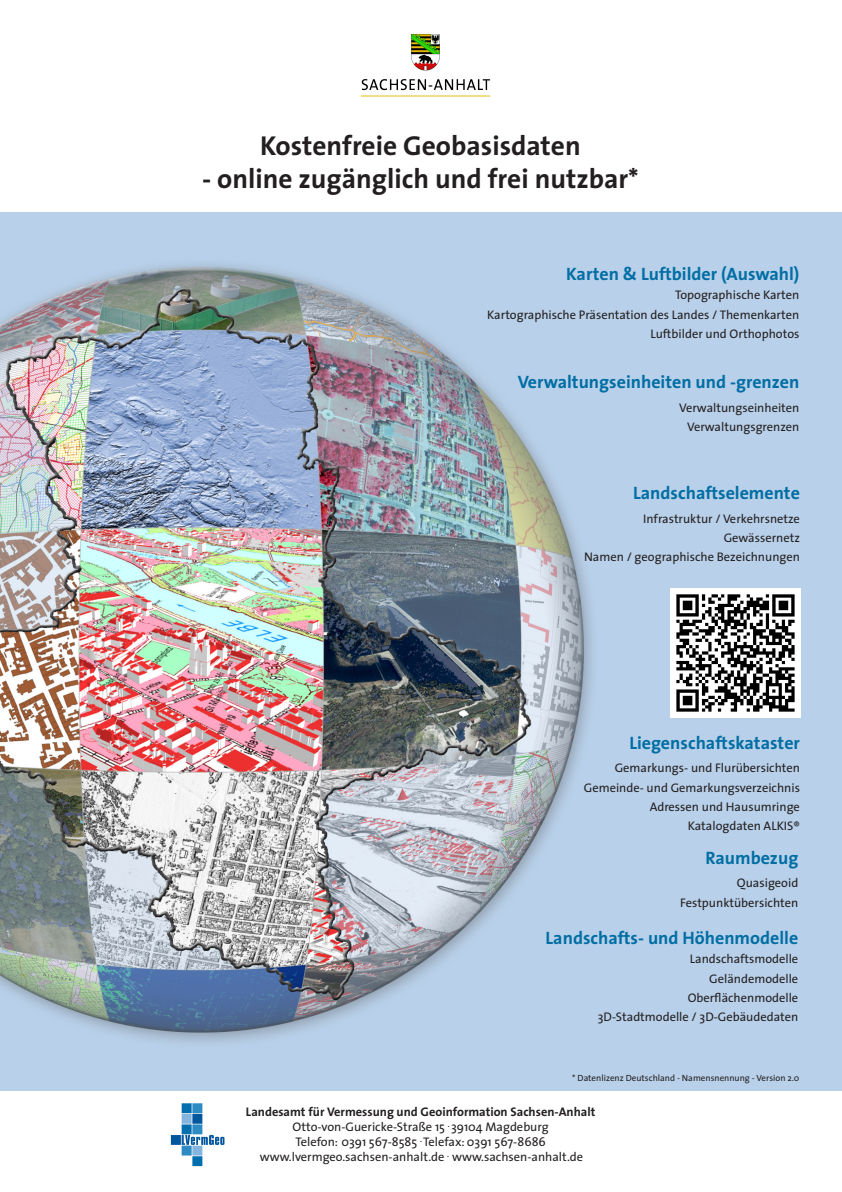
<style>
.page{position:relative;width:842px;height:1192px;background:#fff}
.page>*{position:absolute;margin:0;border:0;box-sizing:border-box;transform-origin:0 0}
.t1{font:700 27.5px "The Sans";color:#231f20}
.t2{font:700 18px "The Sans";color:#006ea4}
.t3{font:12.5px "The Sans";color:#231f20}
.t4{font:700 12.5px "The Sans";color:#231f20}
.t5{font:9px "The Sans";color:#231f20}
.s1{font-size:11.5px}
</style>
<div class="page">
<div style="left:0;top:213px;width:842px;height:878px;background:#b8d0e9"></div>
<img style="left:0;top:264px;width:592px;height:778px">
<img style="left:170px;top:1103px;width:55px;height:64px">
<img style="left:361px;top:34px;width:130px;height:63px">
<img style="left:671px;top:588px;width:129px;height:129px">
<p class="t1" style="left:260px;top:128px;width:322px">Kostenfreie Geobasisdaten</p>
<p class="t1" style="left:202px;top:161px;width:438px">- online zugänglich und frei nutzbar*</p>
<p class="t2" style="left:566px;top:262px;width:235px">Karten &amp; Luftbilder (Auswahl)</p>
<p class="t3" style="left:675px;top:287px;width:126px">Topographische Karten</p>
<p class="t3" style="left:487px;top:306px;width:314px">Kartographische Präsentation des Landes / Themenkarten</p>
<p class="t3" style="left:650px;top:326px;width:151px">Luftbilder und Orthophotos</p>
<p class="t2" style="left:518px;top:371px;width:283px">Verwaltungseinheiten und -grenzen</p>
<p class="t3" style="left:679px;top:400px;width:122px">Verwaltungseinheiten</p>
<p class="t3" style="left:687px;top:419px;width:114px">Verwaltungsgrenzen</p>
<p class="t2" style="left:633px;top:482px;width:168px">Landschaftselemente</p>
<p class="t3" style="left:643px;top:511px;width:158px">Infrastruktur / Verkehrsnetze</p>
<p class="t3" style="left:724px;top:530px;width:78px">Gewässernetz</p>
<p class="t3" style="left:584px;top:549px;width:217px">Namen / geographische Bezeichnungen</p>
<p class="t2" style="left:629px;top:731px;width:172px">Liegenschaftskataster</p>
<p class="t3" style="left:615px;top:760px;width:187px">Gemarkungs- und Flurübersichten</p>
<p class="t3" style="left:584px;top:779px;width:218px">Gemeinde- und Gemarkungsverzeichnis</p>
<p class="t3" style="left:650px;top:799px;width:152px">Adressen und Hausumringe</p>
<p class="t3" style="left:688px;top:818px;width:114px">Katalogdaten ALKIS<span class="s1">®</span></p>
<p class="t2" style="left:705px;top:846px;width:94px">Raumbezug</p>
<p class="t3" style="left:737px;top:875px;width:63px">Quasigeoid</p>
<p class="t3" style="left:680px;top:894px;width:120px">Festpunktübersichten</p>
<p class="t2" style="left:545px;top:926px;width:254px">Landschafts- und Höhenmodelle</p>
<p class="t3" style="left:690px;top:951px;width:110px">Landschaftsmodelle</p>
<p class="t3" style="left:709px;top:970px;width:91px">Geländemodelle</p>
<p class="t3" style="left:688px;top:990px;width:112px">Oberflächenmodelle</p>
<p class="t3" style="left:598px;top:1009px;width:202px">3D-Stadtmodelle / 3D-Gebäudedaten</p>
<p class="t5" style="left:572px;top:1072px;width:229px">* Datenlizenz Deutschland - Namensnennung - Version 2.0</p>
<p class="t4" style="left:246px;top:1103px;width:351px">Landesamt für Vermessung und Geoinformation Sachsen-Anhalt</p>
<p class="t3" style="left:293px;top:1118px;width:258px">Otto-von-Guericke-Straße 15 <sup>.</sup> 39104 Magdeburg</p>
<p class="t3" style="left:296px;top:1133px;width:252px">Telefon: 0391 567-8585 <sup>.</sup> Telefax: 0391 567-8686</p>
<p class="t3" style="left:260px;top:1148px;width:325px">www.lvermgeo.sachsen-anhalt.de <sup>.</sup> www.sachsen-anhalt.de</p>
</div>
